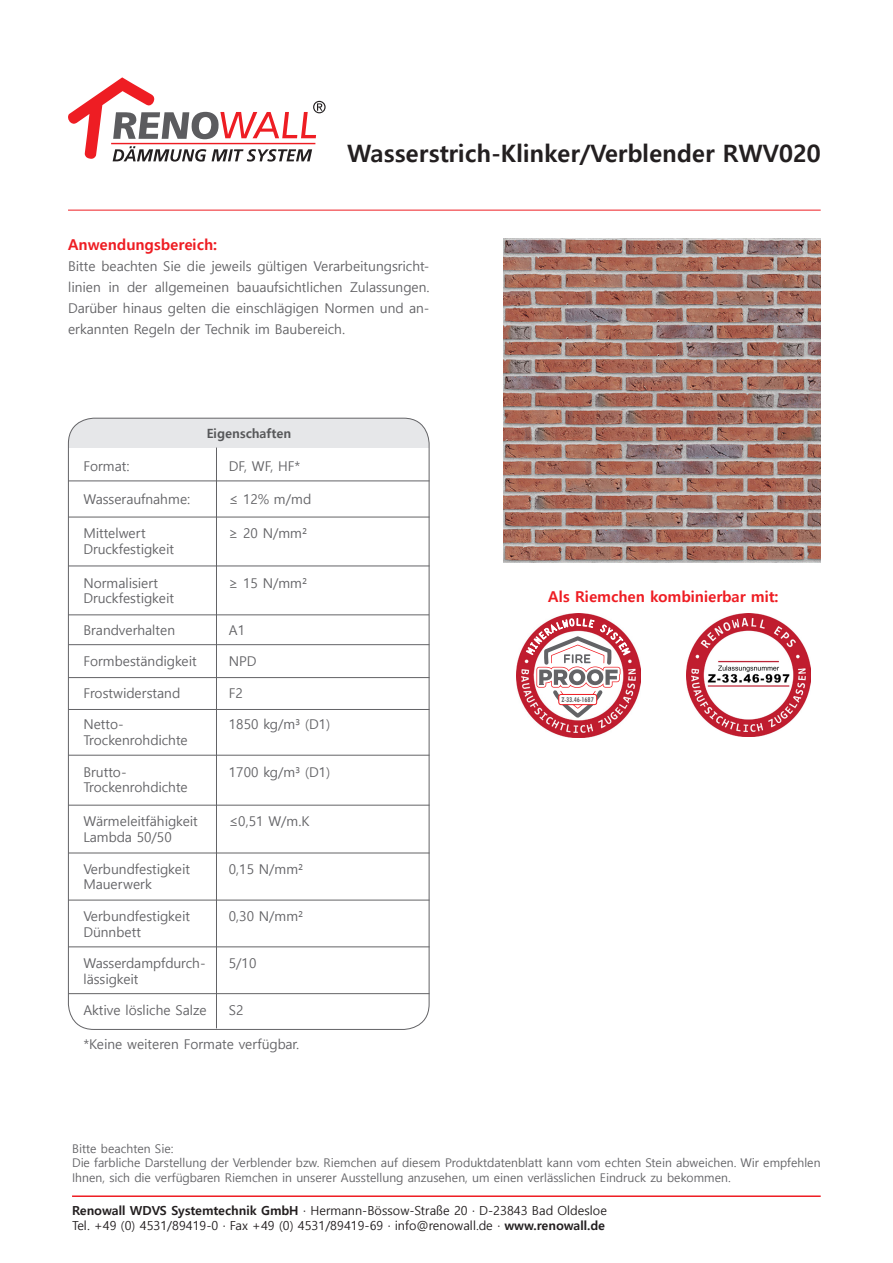
<style>
.page{position:relative;width:893px;height:1263px;background:#fff}
.page>*{position:absolute;margin:0;border:0;box-sizing:border-box;transform-origin:0 0}
.t1{font:700 24px "Malgun Gothic";color:#231f20}
.rote_Überschriften{font:700 15px "Malgun Gothic";color:#ee1d23}
.Inhalt_Text{font:13.5px/21px "Malgun Gothic";color:#636366;text-align:justify}
.t2{font:700 12.75px "Malgun Gothic";color:#57585a}
.t3{font:12.45px/15px "Malgun Gothic";color:#231f20}
.t4{font:12px/14.4px "Malgun Gothic";color:#636366}
.t5{font:700 condensed 7.8px "Tw Cen";color:#636366;scale:.9 1}
.s1{font-weight:700}
</style>
<div class="page">
<hr style="left:72px;top:1195px;width:749px;height:2px;background:#ee1d23">
<hr style="left:68px;top:210px;width:753px;height:1px;background:#ee1d23">
<svg style="left:68px;top:77px;width:258px;height:85px"></svg>
<img style="left:517px;top:614px;width:123px;height:123px">
<img style="left:687px;top:613px;width:123px;height:124px">
<img style="left:504px;top:238px;width:317px;height:324px">
<div style="left:68px;top:418px;width:361px;height:30px;background:#e6e7e9"></div>
<hr style="left:68px;top:480px;width:361px;height:1px;background:#636366">
<hr style="left:68px;top:517px;width:361px;height:1px;background:#636366">
<hr style="left:68px;top:566px;width:361px;height:1px;background:#636366">
<hr style="left:68px;top:677px;width:361px;height:1px;background:#636366">
<hr style="left:68px;top:709px;width:361px;height:1px;background:#636366">
<hr style="left:68px;top:755px;width:361px;height:1px;background:#636366">
<hr style="left:68px;top:805px;width:361px;height:1px;background:#636366">
<hr style="left:68px;top:853px;width:361px;height:1px;background:#636366">
<hr style="left:68px;top:900px;width:361px;height:1px;background:#636366">
<hr style="left:68px;top:946px;width:361px;height:1px;background:#636366">
<hr style="left:68px;top:993px;width:361px;height:1px;background:#636366">
<hr style="left:216px;top:448px;width:1px;height:580px;background:#636366">
<hr style="left:68px;top:614px;width:361px;height:1px;background:#636366">
<hr style="left:68px;top:644px;width:361px;height:1px;background:#636366">
<svg style="left:526px;top:616px;width:104px;height:102px"></svg>
<p class="t1" style="left:347px;top:139px;width:475px">Wasserstrich-Klinker/Verblender RWV020</p>
<p class="rote_Überschriften" style="left:68px;top:235px;width:151px">Anwendungsbereich:</p>
<p class="Inhalt_Text" style="left:68px;top:255px;width:363px">Bitte beachten Sie die jeweils gültigen Verarbeitungsricht&shy;linien in der allgemeinen bauaufsichtlichen Zulassungen.<br>Darüber hinaus gelten die einschlägigen Normen und an&shy;erkannten Regeln der Technik im Baubereich.</p>
<p class="t2" style="left:207px;top:426px;width:86px">Eigenschaften</p>
<p class="Inhalt_Text" style="left:83px;top:455px;width:48px">Format:</p>
<p class="Inhalt_Text" style="left:229px;top:455px;width:73px">DF, WF, HF*</p>
<p class="Inhalt_Text" style="left:83px;top:489px;width:108px">Wasseraufnahme:</p>
<p class="Inhalt_Text" style="left:229px;top:489px;width:84px">≤ 12% m/md</p>
<p class="Inhalt_Text" style="left:83px;top:523px;width:64px">Mittelwert</p>
<p class="Inhalt_Text" style="left:229px;top:523px;width:80px">≥ 20 N/mm²</p>
<p class="Inhalt_Text" style="left:83px;top:539px;width:92px">Druckfestigkeit</p>
<p class="Inhalt_Text" style="left:83px;top:572px;width:76px">Normalisiert</p>
<p class="Inhalt_Text" style="left:229px;top:572px;width:80px">≥ 15 N/mm²</p>
<p class="Inhalt_Text" style="left:83px;top:588px;width:92px">Druckfestigkeit</p>
<p class="Inhalt_Text" style="left:83px;top:620px;width:93px">Brandverhalten</p>
<p class="Inhalt_Text" style="left:229px;top:620px;width:18px">A1</p>
<p class="Inhalt_Text" style="left:83px;top:651px;width:115px">Formbeständigkeit</p>
<p class="Inhalt_Text" style="left:229px;top:651px;width:29px">NPD</p>
<p class="Inhalt_Text" style="left:83px;top:683px;width:98px">Frostwiderstand</p>
<p class="Inhalt_Text" style="left:229px;top:683px;width:16px">F2</p>
<p class="Inhalt_Text" style="left:83px;top:714px;width:42px">Netto-</p>
<p class="Inhalt_Text" style="left:229px;top:714px;width:103px">1850 kg/m³ (D1)</p>
<p class="Inhalt_Text" style="left:83px;top:730px;width:106px">Trockenrohdichte</p>
<p class="Inhalt_Text" style="left:83px;top:762px;width:45px">Brutto-</p>
<p class="Inhalt_Text" style="left:229px;top:762px;width:103px">1700 kg/m³ (D1)</p>
<p class="Inhalt_Text" style="left:83px;top:777px;width:106px">Trockenrohdichte</p>
<p class="Inhalt_Text" style="left:83px;top:811px;width:116px">Wärmeleitfähigkeit</p>
<p class="Inhalt_Text" style="left:229px;top:811px;width:82px">≤0,51 W/m.K</p>
<p class="Inhalt_Text" style="left:83px;top:827px;width:90px">Lambda 50/50</p>
<p class="Inhalt_Text" style="left:83px;top:858px;width:108px">Verbundfestigkeit</p>
<p class="Inhalt_Text" style="left:229px;top:858px;width:76px">0,15 N/mm²</p>
<p class="Inhalt_Text" style="left:83px;top:874px;width:70px">Mauerwerk</p>
<p class="Inhalt_Text" style="left:83px;top:906px;width:108px">Verbundfestigkeit</p>
<p class="Inhalt_Text" style="left:229px;top:906px;width:76px">0,30 N/mm²</p>
<p class="Inhalt_Text" style="left:83px;top:921px;width:59px">Dünnbett</p>
<p class="Inhalt_Text" style="left:83px;top:953px;width:124px">Wasserdampfdurch-</p>
<p class="Inhalt_Text" style="left:229px;top:953px;width:29px">5/10</p>
<p class="Inhalt_Text" style="left:83px;top:969px;width:57px">lässigkeit</p>
<p class="Inhalt_Text" style="left:83px;top:1000px;width:125px">Aktive lösliche Salze</p>
<p class="Inhalt_Text" style="left:229px;top:1000px;width:16px">S2</p>
<p class="Inhalt_Text" style="left:83px;top:1034px;width:217px">*Keine weiteren Formate verfügbar.</p>
<p class="rote_Überschriften" style="left:548px;top:588px;width:232px">Als Riemchen kombinierbar mit:</p>
<p class="t5" style="left:561px;top:695px;width:38px">Z-33.46-1687</p>
<p class="t4" style="left:72px;top:1142px;width:750px">Bitte beachten Sie:<br>Die farbliche Darstellung der Verblender bzw. Riemchen auf diesem Produktdatenblatt kann vom echten Stein abweichen. Wir empfehlen<br>Ihnen, sich die verfügbaren Riemchen in unserer Ausstellung anzusehen, um einen verlässlichen Eindruck zu bekommen.</p>
<p class="t3" style="left:72px;top:1203px;width:536px"><span class="s1">Renowall WDVS Systemtechnik GmbH</span> · Hermann-Bössow-Straße 20 · D-23843 Bad Oldesloe<br>Tel. +49 (0) 4531/89419-0 · Fax +49 (0) 4531/89419-69 · info@renowall.de · <span class="s1">www.renowall.de</span></p>
</div>
